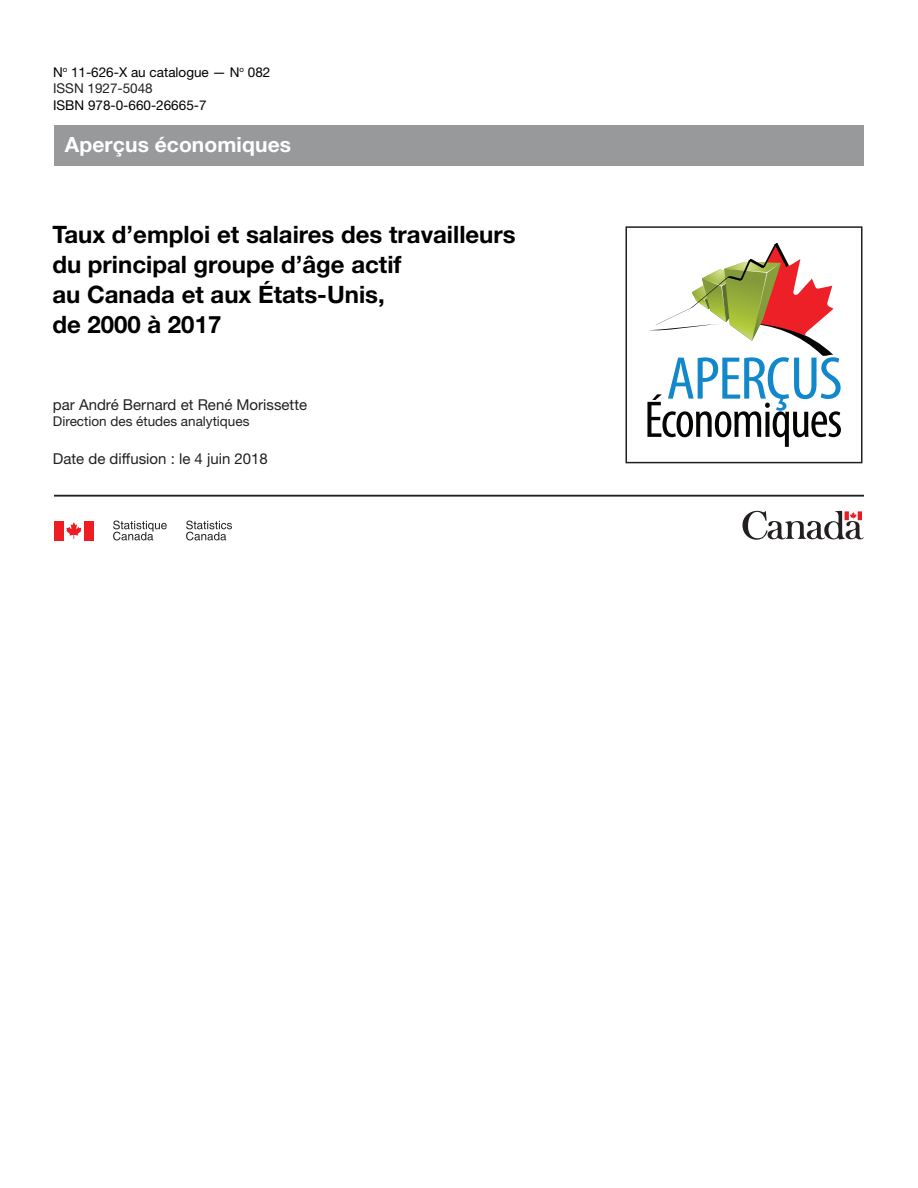
<style>
.page{position:relative;width:918px;height:1188px;background:#fff}
.page>*{position:absolute;margin:0;border:0;box-sizing:border-box;transform-origin:0 0}
.t1{font:700 24px/30px "Helvetica Neue LT Std";color:#000}
.t2{font:700 21px "Helvetica Neue LT Std";letter-spacing:.005em;color:#fff}
.t3{font:15px "Helvetica Neue LT Std";color:#231f20}
.t4{font:13.5px/16.5px "Helvetica Neue LT Std";color:#000}
.t5{font:13.5px "Helvetica Neue LT Std";color:#231f20}
.s1{color:#231f20}
</style>
<div class="page">
<div style="left:626px;top:226px;width:236px;height:237px;border:2px solid #231f20"></div>
<svg style="left:647px;top:243px;width:194px;height:204px"></svg>
<svg style="left:742px;top:511px;width:122px;height:29px"></svg>
<hr style="left:54px;top:495px;width:810px;height:1px;background:#231f20">
<svg style="left:66px;top:522px;width:16px;height:17px"></svg>
<div style="left:54px;top:521px;width:10px;height:19px;background:#ee1d23"></div>
<div style="left:84px;top:521px;width:10px;height:19px;background:#ee1d23"></div>
<svg style="left:113px;top:521px;width:54px;height:19px"></svg>
<svg style="left:186px;top:521px;width:46px;height:19px"></svg>
<div style="left:54px;top:125px;width:810px;height:40px;background:#98999b"></div>
<p class="t4" style="left:53px;top:63px;width:219px">N<sup>o</sup> 11‑626‑X au catalogue — N<sup>o</sup> 082<br><span class="s1">ISSN 1927-5048</span></p>
<p class="t4" style="left:53px;top:96px;width:155px">ISBN 978-0-660-26665-7</p>
<p class="t2" style="left:65px;top:132px;width:228px">Aperçus économiques</p>
<p class="t1" style="left:52px;top:219px;width:465px">Taux d’emploi et salaires des travailleurs du principal groupe d’âge actif<br>au Canada et aux États-Unis,<br>de 2000 à 2017</p>
<p class="t3" style="left:53px;top:395px;width:256px">par André Bernard et René Morissette</p>
<p class="t5" style="left:53px;top:413px;width:198px">Direction des études analytiques</p>
<p class="t3" style="left:53px;top:449px;width:217px">Date de diffusion : le 4 juin 2018</p>
</div>
